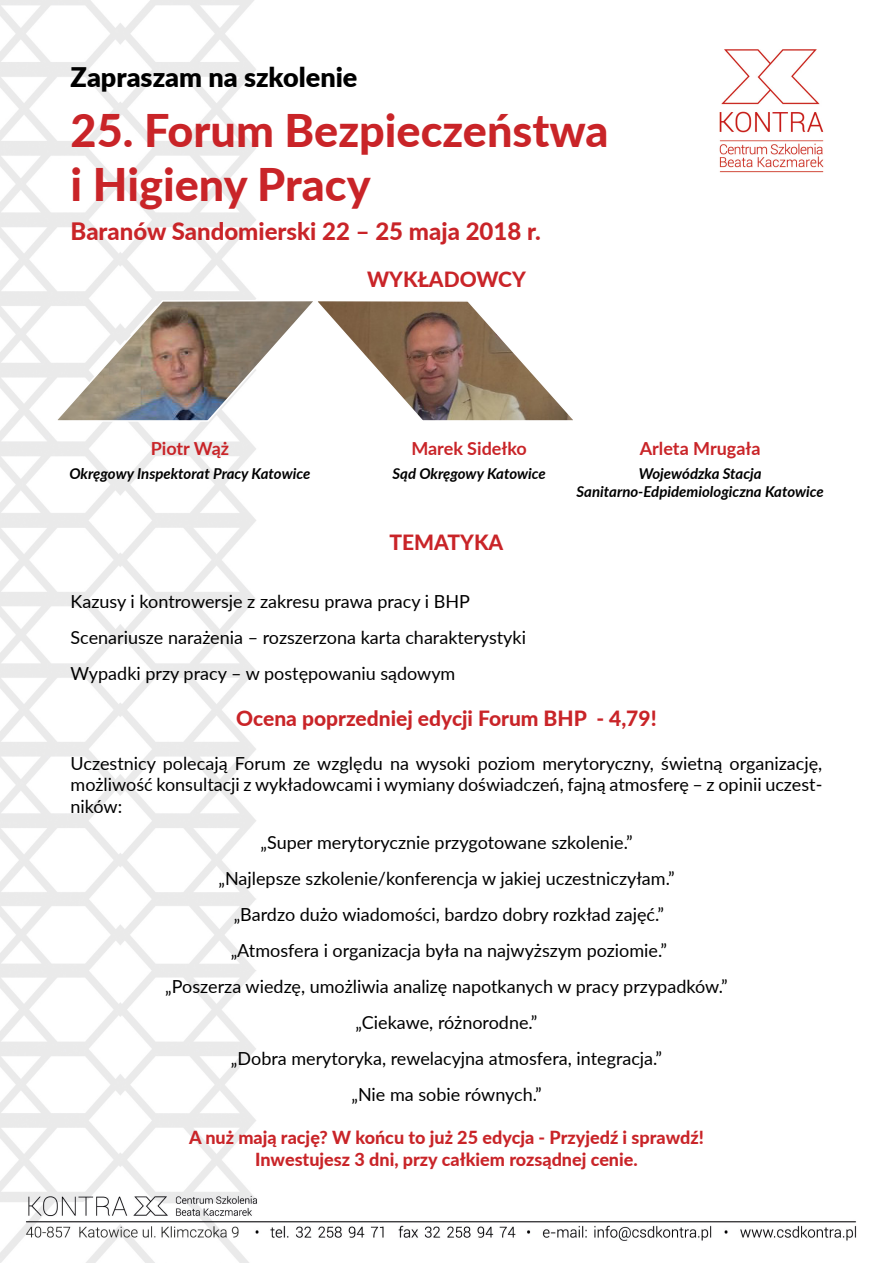
<style>
.page{position:relative;width:893px;height:1263px;background:#fff}
.page>*{position:absolute;margin:0;border:0;box-sizing:border-box;transform-origin:0 0}
.t1{font:800 45px/54px "Lato";color:#c92428}
.t2{font:900 27px "Lato";color:#000}
.t3{font:800 24px "Lato";color:#c92428}
.t4{font:800 21px "Lato";color:#c92428}
.t5{font:18px/36px "Lato";color:#000}
.t6{font:800 18px/21.6px "Lato";color:#c92428;text-align:center}
.t7{font:700 18px "Lato";color:#c92428}
.t8{font:italic 700 15px/18px "Lato";color:#000;text-align:center}
</style>
<div class="page">
<img style="left:0;top:0;width:857px;height:1263px">
<svg style="left:52px;top:299px;width:789px;height:123px"></svg>
<h2 class="t2" style="left:71px;top:57px;width:288px">Zapraszam na szkolenie</h2>
<h1 class="t1" style="left:71px;top:101px;width:539px">25. Forum Bezpieczeństwa i Higieny Pracy</h1>
<h3 class="t3" style="left:71px;top:214px;width:472px">Baranów Sandomierski 22 – 25 maja 2018 r.</h3>
<p class="t4" style="left:367px;top:264px;width:160px">WYKŁADOWCY</p>
<p class="t7" style="left:151px;top:435px;width:80px">Piotr Wąż</p>
<p class="t8" style="left:69px;top:463px;width:242px">Okręgowy Inspektorat Pracy Katowice</p>
<p class="t7" style="left:411px;top:435px;width:117px">Marek Sidełko</p>
<p class="t8" style="left:392px;top:463px;width:155px">Sąd Okręgowy Katowice</p>
<p class="t4" style="left:390px;top:527px;width:115px">TEMATYKA</p>
<p class="t7" style="left:640px;top:435px;width:122px">Arleta Mrugała</p>
<p class="t8" style="left:577px;top:463px;width:249px">Wojewódzka Stacja<br>Sanitarno-Edpidemiologiczna Katowice</p>
<p class="t5" style="left:71px;top:582px;width:457px">Kazusy i kontrowersje z zakresu prawa pracy i BHP<br>Scenariusze narażenia – rozszerzona karta charakterystyki<br>Wypadki przy pracy – w postępowaniu sądowym</p>
<p class="t4" style="left:236px;top:703px;width:422px">Ocena poprzedniej edycji Forum BHP - 4,79!</p>
<p class="t5" style="left:71px;top:751px;width:753px;line-height:21.6px;text-align:justify">Uczestnicy polecają Forum ze względu na wysoki poziom merytoryczny, świetną organizację, możliwość konsultacji z wykładowcami i wymiany doświadczeń, fajną atmosferę – z opinii uczest&shy;ników:</p>
<p class="t5" style="left:165px;top:823px;width:564px;text-align:center">„Super merytorycznie przygotowane szkolenie.”<br>„Najlepsze szkolenie/konferencja w jakiej uczestniczyłam.”<br>„Bardzo dużo wiadomości, bardzo dobry rozkład zajęć.”<br>„Atmosfera i organizacja była na najwyższym poziomie.”<br>„Poszerza wiedzę, umożliwia analizę napotkanych w pracy przypadków.” „Ciekawe, różnorodne.”<br>„Dobra merytoryka, rewelacyjna atmosfera, integracja.”<br>„Nie ma sobie równych.”</p>
<p class="t6" style="left:189px;top:1126px;width:516px">A nuż mają rację? W końcu to już 25 edycja - Przyjedź i sprawdź!<br>Inwestujesz 3 dni, przy całkiem rozsądnej cenie.</p>
</div>
